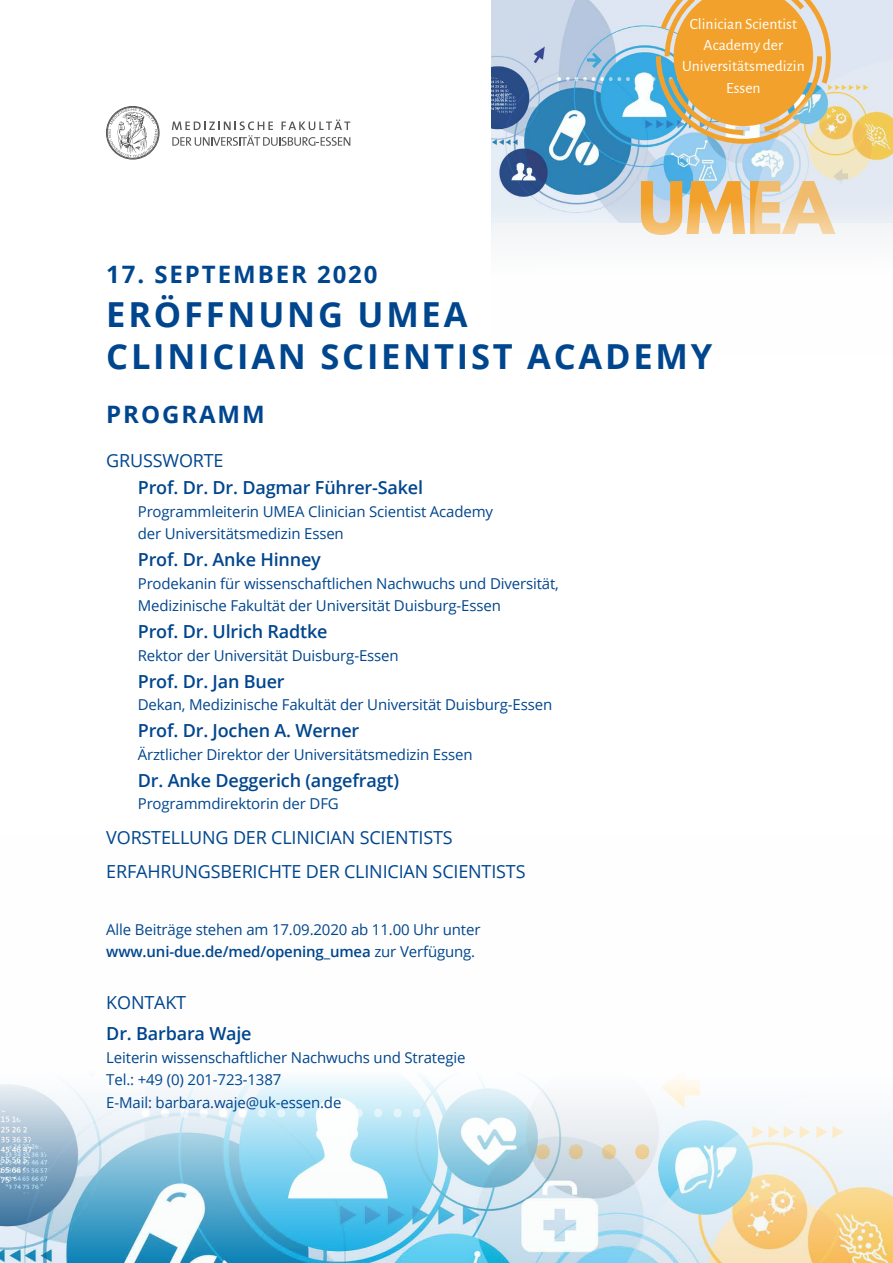
<style>
.page{position:relative;width:893px;height:1263px;background:#fff}
.page>*{position:absolute;margin:0;border:0;box-sizing:border-box;transform-origin:0 0}
.t1{font:700 64.2px "League Spartan";color:#f2a22c}
.t2{font:700 34.5px/41.4px "Open Sans";letter-spacing:.08em;color:#00468e}
.t3{font:700 24px "Open Sans";letter-spacing:.08em;color:#00468e}
.t4{font:600 18px "Open Sans";letter-spacing:-.01em;color:#00468e}
.t5{font:18px/34.5px "Open Sans";letter-spacing:-.01em;color:#00468e}
.t6{font:15.6px/21.1px "Alegreya Sans";color:#fff;text-align:center}
.t7{font:15px/22.5px "Open Sans";letter-spacing:-.01em;color:#00468e}
.s1{font-weight:600}
</style>
<div class="page">
<img style="left:0;top:1077px;width:587px;height:186px">
<svg style="left:587px;top:1077px;width:306px;height:186px"></svg>
<img style="left:492px;top:0;width:164px;height:224px">
<svg style="left:656px;top:0;width:237px;height:234px;background:#dacbaa"></svg>
<div style="left:106px;top:106px;width:53px;height:53px;border:1px solid #575756;border-radius:50%"></div>
<svg style="left:108px;top:108px;width:49px;height:49px"></svg>
<svg style="left:172px;top:119px;width:178px;height:27px"></svg>
<p class="t6" style="left:682px;top:12px;width:124px">Clinician Scientist<br>Academy der<br>Universitätsmedizin<br>Essen</p>
<h1 class="t1" style="left:638px;top:158px;width:197px">UMEA</h1>
<h3 class="t3" style="left:106px;top:257px;width:273px">17. SEPTEMBER 2020</h3>
<h2 class="t2" style="left:106px;top:293px;width:607px">ERÖFFNUNG UMEA<br>CLINICIAN SCIENTIST ACADEMY</h2>
<h3 class="t3" style="left:106px;top:397px;width:160px">PROGRAMM</h3>
<p class="t5" style="left:106px;top:443px;width:119px">GRUSSWORTE</p>
<p class="t4" style="left:138px;top:475px;width:287px">Prof. Dr. Dr. Dagmar Führer-Sakel</p>
<p class="t7" style="left:138px;top:500px;width:357px">Programmleiterin UMEA Clinician Scientist Academy der Universitätsmedizin Essen</p>
<p class="t4" style="left:138px;top:547px;width:185px">Prof. Dr. Anke Hinney</p>
<p class="t7" style="left:138px;top:572px;width:422px">Prodekanin für wissenschaftlichen Nachwuchs und Diversität,<br>Medizinische Fakultät der Universität Duisburg-Essen</p>
<p class="t4" style="left:138px;top:619px;width:191px">Prof. Dr. Ulrich Radtke</p>
<p class="t7" style="left:138px;top:644px;width:262px">Rektor der Universität Duisburg-Essen</p>
<p class="t4" style="left:138px;top:669px;width:148px">Prof. Dr. Jan Buer</p>
<p class="t7" style="left:138px;top:693px;width:416px">Dekan, Medizinische Fakultät der Universität Duisburg-Essen</p>
<p class="t4" style="left:138px;top:718px;width:223px">Prof. Dr. Jochen A. Werner</p>
<p class="t7" style="left:138px;top:743px;width:336px">Ärztlicher Direktor der Universitätsmedizin Essen</p>
<p class="t4" style="left:138px;top:768px;width:263px">Dr. Anke Deggerich (angefragt)</p>
<p class="t7" style="left:138px;top:792px;width:203px">Programmdirektorin der DFG</p>
<p class="t5" style="left:106px;top:820px;width:421px">VORSTELLUNG DER CLINICIAN SCIENTISTS<br>ERFAHRUNGSBERICHTE DER CLINICIAN SCIENTISTS</p>
<p class="t7" style="left:106px;top:918px;width:376px">Alle Beiträge stehen am 17.09.2020 ab 11.00 Uhr unter <span class="s1">www.uni-due.de/med/opening_umea</span> zur Verfügung.</p>
<p class="t5" style="left:106px;top:984px;width:81px">KONTAKT</p>
<p class="t4" style="left:106px;top:1021px;width:147px">Dr. Barbara Waje</p>
<p class="t7" style="left:106px;top:1045px;width:361px">Leiterin wissenschaftlicher Nachwuchs und Strategie<br>Tel.: +49 (0) 201-723-1387<br>E-Mail: barbara.waje@uk-essen.de</p>
</div>
